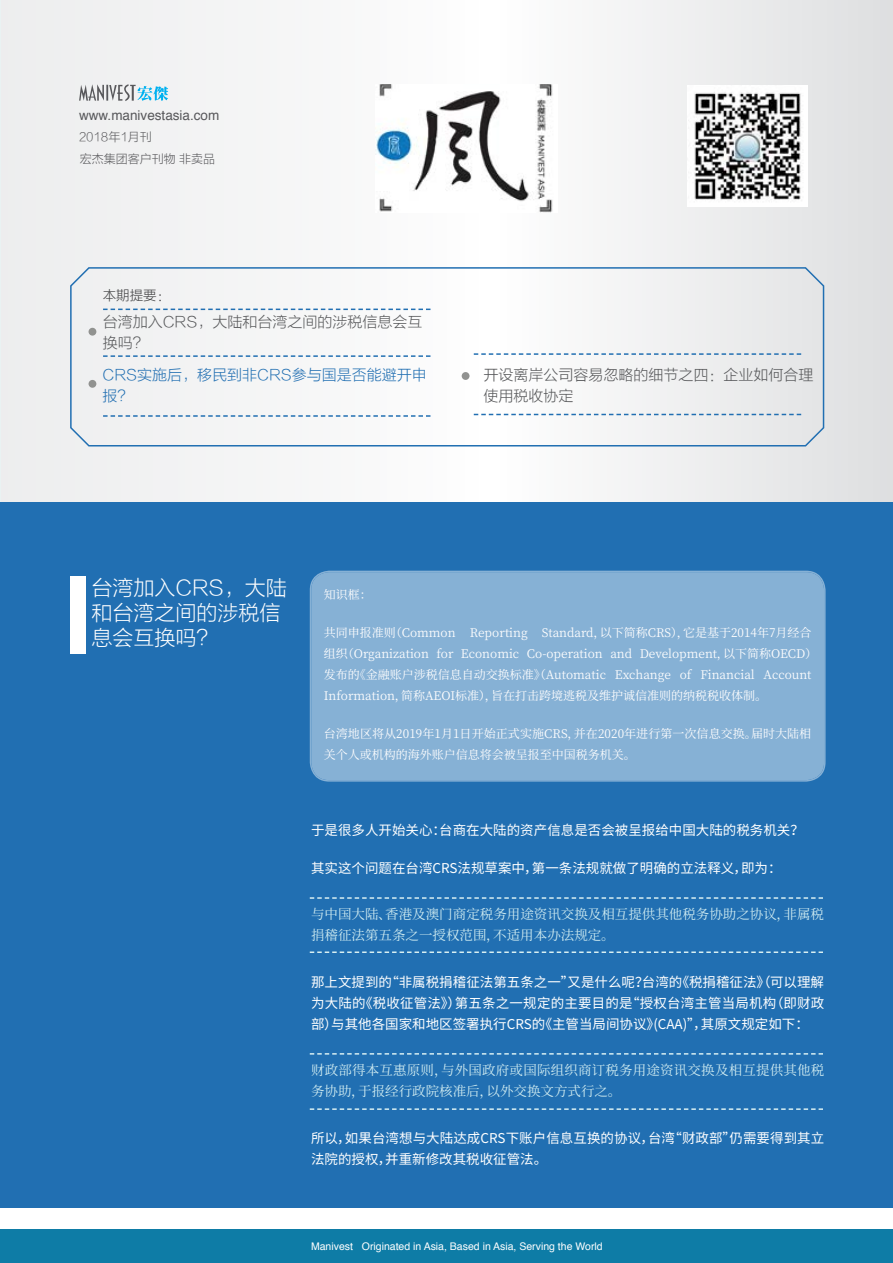
<style>
.page{position:relative;width:893px;height:1263px;background:#fff}
.page>*{position:absolute;margin:0;border:0;box-sizing:border-box;transform-origin:0 0}
.t1{font:21px/25.2px "FZLTKHK GBK1 0";color:#fff}
.t2{font:15px/21px "FZLTKHK GBK1 0";color:#555658}
.t3{font:15px/21px "FZLTKHK GBK1 0";color:#216fb2}
.t4{font:13.5px/21px "Noto Sans Hans";color:#fff;text-align:justify}
.t5{font:13.5px/21px "Noto Serif CJ Ksc";color:#d0ecf1}
.t6{font:13.5px "Helvetica";color:#58585b}
.t7{font:13.5px "FZLTKHK GBK1 0";color:#404042}
.t8{font:12px/21px "Noto Serif CJ Ksc";color:#fff}
.t9{font:12px "FZLTKHK GBK1 0";color:#58585b}
.t10{font:10.5px "Helvetica";color:#fff}
</style>
<div class="page">
<svg style="left:0;top:0;width:893px;height:502px"></svg>
<div style="left:0;top:1230px;width:893px;height:33px;background:#0e7ca6"></div>
<svg style="left:79px;top:84px;width:89px;height:17px"></svg>
<img style="left:375px;top:84px;width:182px;height:129px">
<img style="left:687px;top:85px;width:121px;height:121px">
<svg style="left:69px;top:266px;width:756px;height:181px"></svg>
<div style="left:0;top:502px;width:893px;height:706px;background:#216fb2"></div>
<div style="left:70px;top:576px;width:16px;height:78px;background:#fff"></div>
<svg style="left:103px;top:309px;width:328px;height:1px"></svg>
<svg style="left:103px;top:355px;width:328px;height:2px"></svg>
<svg style="left:474px;top:414px;width:327px;height:1px"></svg>
<svg style="left:474px;top:353px;width:327px;height:2px"></svg>
<svg style="left:103px;top:415px;width:328px;height:2px"></svg>
<div style="left:89px;top:328px;width:7px;height:8px;background:#919290;border-radius:50%"></div>
<div style="left:89px;top:380px;width:7px;height:8px;background:#919290;border-radius:50%"></div>
<div style="left:462px;top:372px;width:7px;height:8px;background:#919290;border-radius:50%"></div>
<svg style="left:310px;top:897px;width:513px;height:2px"></svg>
<svg style="left:310px;top:951px;width:513px;height:2px"></svg>
<svg style="left:310px;top:1053px;width:513px;height:1px"></svg>
<svg style="left:310px;top:1108px;width:513px;height:2px"></svg>
<div style="left:311px;top:572px;width:513px;height:208px;background:#86b1d5;border-radius:18px"></div>
<div style="left:310px;top:571px;width:516px;height:211px;border:2px solid #fff;border-radius:19px"></div>
<div style="left:312px;top:573px;width:511px;height:206px;border:1px solid #fff;border-radius:17px"></div>
<p class="t6" style="left:79px;top:105px;width:142px">www.manivestasia.com</p>
<p class="t9" style="left:80px;top:153px;width:137px">宏杰集团客户刊物 非卖品</p>
<p class="t9" style="left:79px;top:131px;width:74px">2018年1月刊</p>
<p class="t7" style="left:103px;top:288px;width:69px">本期提要：</p>
<p class="t2" style="left:103px;top:311px;width:321px">台湾加入CRS，大陆和台湾之间的涉税信息会互换吗？</p>
<p class="t3" style="left:103px;top:365px;width:326px">CRS实施后，移民到非CRS参与国是否能避开申报？</p>
<p class="t2" style="left:483px;top:364px;width:331px">开设离岸公司容易忽略的细节之四：企业如何合理使用税收协定</p>
<h1 class="t1" style="left:91px;top:576px;width:197px">台湾加入CRS，大陆和台湾之间的涉税信息会互换吗？</h1>
<p class="t8" style="left:324px;top:584px;width:49px">知识框：</p>
<p class="t8" style="left:324px;top:622px;width:495px">共同申报准则（Common Reporting Standard，以下简称CRS），它是基于2014年7月经合组织（Organization for Economic Co-operation and Development，以下简称OECD）发布的《金融账户涉税信息自动交换标准》（Automatic Exchange of Financial Account Information，简称AEOI标准），旨在打击跨境逃税及维护诚信准则的纳税税收体制。</p>
<p class="t8" style="left:324px;top:723px;width:489px">台湾地区将从2019年1月1日开始正式实施CRS，并在2020年进行第一次信息交换。届时大陆相关个人或机构的海外账户信息将会被呈报至中国税务机关。</p>
<p class="t4" style="left:311px;top:819px;width:494px">于是很多人开始关心：台商在大陆的资产信息是否会被呈报给中国大陆的税务机关？</p>
<p class="t4" style="left:311px;top:857px;width:472px">其实这个问题在台湾CRS法规草案中，第一条法规就做了明确的立法释义，即为：</p>
<p class="t5" style="left:311px;top:904px;width:515px">与中国大陆、香港及澳门商定税务用途资讯交换及相互提供其他税务协助之协议，非属税捐稽征法第五条之一授权范围，不适用本办法规定。</p>
<p class="t4" style="left:311px;top:971px;width:515px">那上文提到的“非属税捐稽征法第五条之一”又是什么呢？台湾的《税捐稽征法》（可以理解为大陆的《税收征管法》）第五条之一规定的主要目的是“授权台湾主管当局机构（即财政部）与其他各国家和地区签署执行CRS的《主管当局间协议》(CAA)”，其原文规定如下：</p>
<p class="t5" style="left:311px;top:1060px;width:515px">财政部得本互惠原则，与外国政府或国际组织商订税务用途资讯交换及相互提供其他税务协助，于报经行政院核准后，以外交换文方式行之。</p>
<p class="t4" style="left:311px;top:1128px;width:515px">所以，如果台湾想与大陆达成CRS下账户信息互换的协议，台湾“财政部”仍需要得到其立法院的授权，并重新修改其税收征管法。</p>
<p class="t10" style="left:311px;top:1238px;width:293px">Manivest Originated in Asia, Based in Asia, Serving the World</p>
</div>
